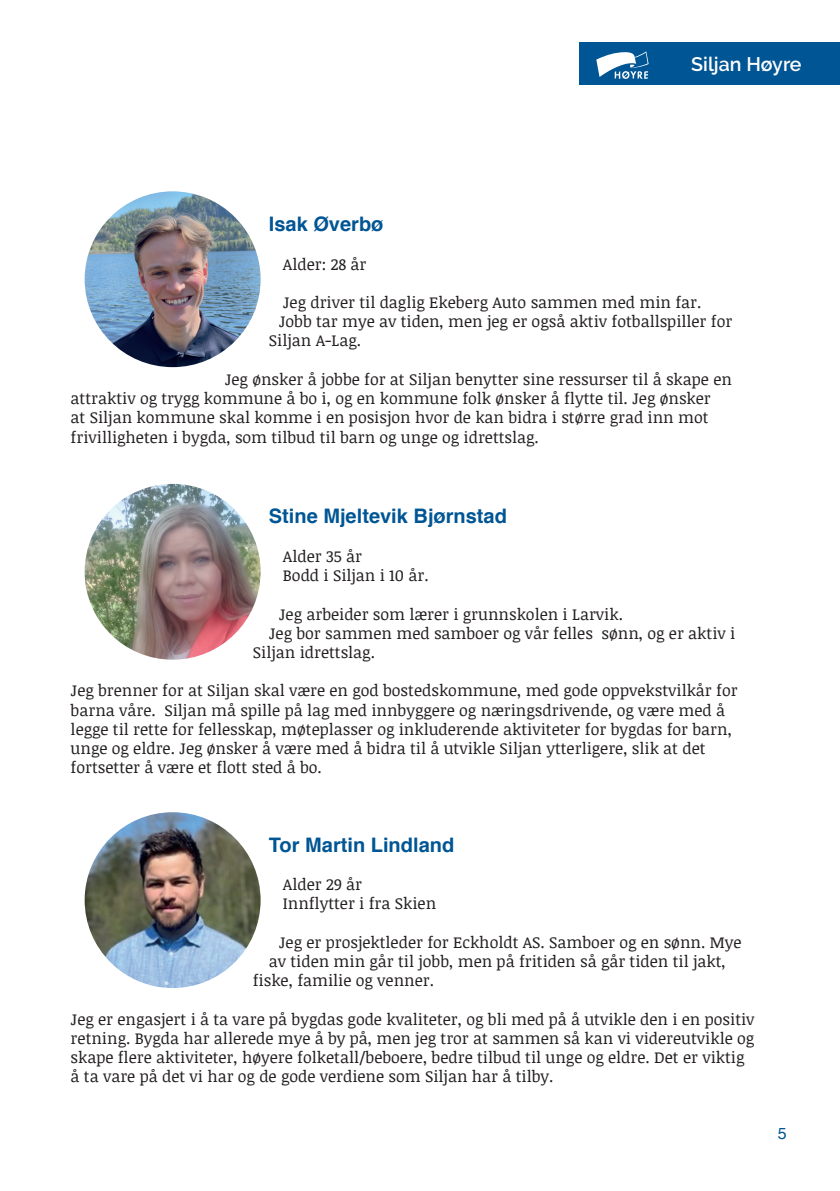
<style>
.page{position:relative;width:840px;height:1191px;background:#fff}
.page>*{position:absolute;margin:0;border:0;box-sizing:border-box;transform-origin:0 0}
.t1{font:700 20px "Helvetica";color:#005594}
.t2{font:600 19.6px "Raleway";color:#fff}
.t3{font:16px/19.2px "Noticia Text";color:#231f20}
.t4{font:16px "Helvetica";color:#005594}
</style>
<div class="page">
<div style="left:579px;top:43px;width:260px;height:42px;background:#005594"></div>
<svg style="left:596px;top:51px;width:52px;height:28px"></svg>
<img style="left:85px;top:484px;width:175px;height:175px;border-radius:88px">
<img style="left:85px;top:812px;width:175px;height:176px;border-radius:88px">
<img style="left:85px;top:191px;width:175px;height:176px;border-radius:88px">
<p class="t2" style="left:690px;top:53px;width:112px">Siljan Høyre</p>
<p class="t1" style="left:269px;top:210px;width:116px">Isak Øverbø</p>
<p class="t3" style="left:283px;top:254px;width:85px">Alder: 28 år</p>
<p class="t3" style="left:283px;top:292px;width:420px">Jeg driver til daglig Ekeberg Auto sammen med min far.</p>
<p class="t3" style="left:279px;top:311px;width:454px">Jobb tar mye av tiden, men jeg er også aktiv fotballspiller for</p>
<p class="t3" style="left:269px;top:331px;width:94px">Siljan A-Lag.</p>
<p class="t3" style="left:71px;top:369px;width:662px;text-indent:154px">Jeg ønsker å jobbe for at Siljan benytter sine ressurser til å skape en attraktiv og trygg kommune å bo i, og en kommune folk ønsker å flytte til. Jeg ønsker<br>at Siljan kommune skal komme i en posisjon hvor de kan bidra i større grad inn mot frivilligheten i bygda, som tilbud til barn og unge og idrettslag.</p>
<p class="t1" style="left:269px;top:503px;width:239px">Stine Mjeltevik Bjørnstad</p>
<p class="t3" style="left:283px;top:546px;width:147px">Alder 35 år<br>Bodd i Siljan i 10 år.</p>
<p class="t3" style="left:279px;top:604px;width:345px">Jeg arbeider som lærer i grunnskolen i Larvik.</p>
<p class="t3" style="left:269px;top:623px;width:467px">Jeg bor sammen med samboer og vår felles sønn, og er aktiv i</p>
<p class="t3" style="left:253px;top:642px;width:124px">Siljan idrettslag.</p>
<p class="t3" style="left:71px;top:680px;width:668px">Jeg brenner for at Siljan skal være en god bostedskommune, med gode oppvekstvilkår for barna våre. Siljan må spille på lag med innbyggere og næringsdrivende, og være med å legge til rette for fellesskap, møteplasser og inkluderende aktiviteter for bygdas for barn, unge og eldre. Jeg ønsker å være med å bidra til å utvikle Siljan ytterligere, slik at det fortsetter å være et flott sted å bo.</p>
<p class="t1" style="left:269px;top:831px;width:187px">Tor Martin Lindland</p>
<p class="t3" style="left:283px;top:874px;width:155px">Alder 29 år<br>Innflytter i fra Skien</p>
<p class="t3" style="left:279px;top:932px;width:464px">Jeg er prosjektleder for Eckholdt AS. Samboer og en sønn. Mye</p>
<p class="t3" style="left:269px;top:951px;width:458px">av tiden min går til jobb, men på fritiden så går tiden til jakt,</p>
<p class="t3" style="left:253px;top:970px;width:182px">fiske, familie og venner.</p>
<p class="t3" style="left:71px;top:1009px;width:685px">Jeg er engasjert i å ta vare på bygdas gode kvaliteter, og bli med på å utvikle den i en positiv retning. Bygda har allerede mye å by på, men jeg tror at sammen så kan vi videreutvikle og skape flere aktiviteter, høyere folketall/beboere, bedre tilbud til unge og eldre. Det er viktig å ta vare på det vi har og de gode verdiene som Siljan har å tilby.</p>
<p class="t4" style="left:777px;top:1121px;width:10px">5</p>
</div>
